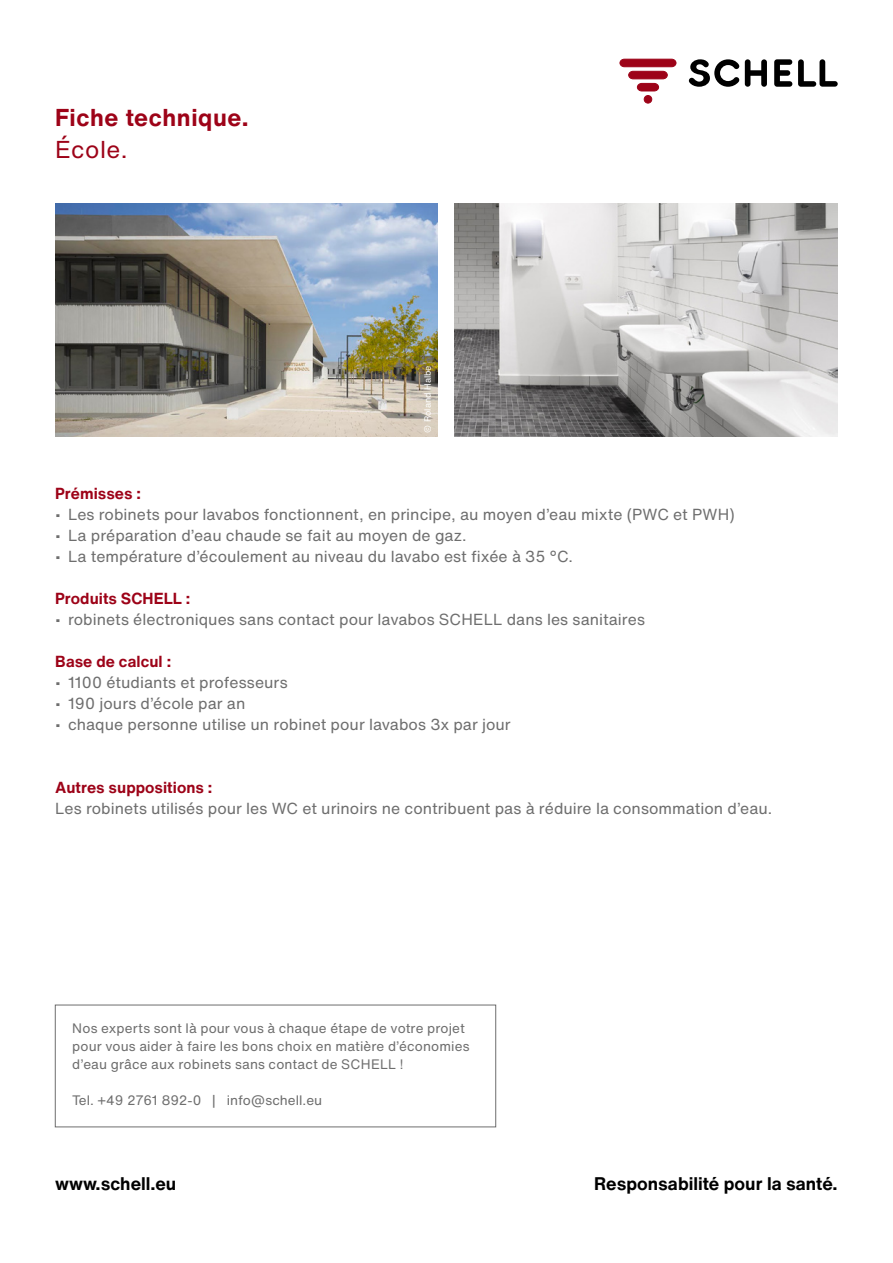
<style>
.page{position:relative;width:893px;height:1263px;background:#fff}
.page>*{position:absolute;margin:0;border:0;box-sizing:border-box;transform-origin:0 0}
.t1{font:700 24px "Helvetica Now Text";letter-spacing:.025em;color:#9d0318}
.t2{font:24px "Helvetica Now Text";letter-spacing:.02em;color:#9d0318}
.t3{font:700 18px "Helvetica Now Text";color:#000}
.t4{font:15.75px "Helvetica Now Text";letter-spacing:.005em;color:#6e6e6e}
.t5{font:700 15.75px "Helvetica Now Text";letter-spacing:.005em;color:#9d0318}
.t6{font:13.5px/18px "Helvetica Now Text";letter-spacing:.01em;color:#6e6e6e}
.t7{font:9px "Helvetica Now Text";color:#fff}
</style>
<div class="page">
<svg style="left:620px;top:59px;width:56px;height:32px"></svg>
<div style="left:644px;top:96px;width:8px;height:7px;background:#9d0318;border-radius:50%"></div>
<div style="left:644px;top:95px;width:8px;height:8px;border:1px solid #9d0318;border-radius:50%"></div>
<svg style="left:689px;top:59px;width:50px;height:28px"></svg>
<svg style="left:745px;top:59px;width:22px;height:28px"></svg>
<svg style="left:774px;top:59px;width:18px;height:28px"></svg>
<svg style="left:798px;top:59px;width:40px;height:28px"></svg>
<img style="left:55px;top:204px;width:383px;height:232px">
<img style="left:455px;top:204px;width:383px;height:232px">
<h1 class="t1" style="left:55px;top:101px;width:195px">Fiche technique.</h1>
<h1 class="t2" style="left:55px;top:131px;width:74px">École.</h1>
<p class="t7" style="left:421px;top:433px;width:69px;rotate:-90deg">© Roland Halbe</p>
<p class="t5" style="left:55px;top:483px;width:87px">Prémisses :</p>
<p class="t4" style="left:55px;top:502px;width:681px">• Les robinets pour lavabos fonctionnent, en principe, au moyen d’eau mixte (PWC et PWH)</p>
<p class="t4" style="left:55px;top:523px;width:413px">• La préparation d’eau chaude se fait au moyen de gaz.</p>
<p class="t4" style="left:55px;top:544px;width:519px">• La température d’écoulement au niveau du lavabo est fixée à 35 °C.</p>
<p class="t5" style="left:55px;top:588px;width:137px">Produits SCHELL :</p>
<p class="t4" style="left:55px;top:607px;width:591px">• robinets électroniques sans contact pour lavabos SCHELL dans les sanitaires</p>
<p class="t5" style="left:55px;top:651px;width:117px">Base de calcul :</p>
<p class="t4" style="left:55px;top:670px;width:234px">• 1100 étudiants et professeurs</p>
<p class="t4" style="left:55px;top:691px;width:192px">• 190 jours d’école par an</p>
<p class="t4" style="left:55px;top:712px;width:457px">• chaque personne utilise un robinet pour lavabos 3x par jour</p>
<p class="t5" style="left:55px;top:777px;width:159px">Autres suppositions :</p>
<p class="t4" style="left:55px;top:796px;width:718px">Les robinets utilisés pour les WC et urinoirs ne contribuent pas à réduire la consommation d’eau.</p>
<p class="t6" style="left:72px;top:1019px;width:399px">Nos experts sont là pour vous à chaque étape de votre projet pour vous aider à faire les bons choix en matière d’économies d’eau grâce aux robinets sans contact de SCHELL !</p>
<p class="t6" style="left:72px;top:1090px;width:251px">Tel. +49 2761 892-0 | info@schell.eu</p>
<p class="t3" style="left:55px;top:1171px;width:122px">www.schell.eu</p>
<p class="t3" style="left:594px;top:1171px;width:245px">Responsabilité pour la santé.</p>
</div>
